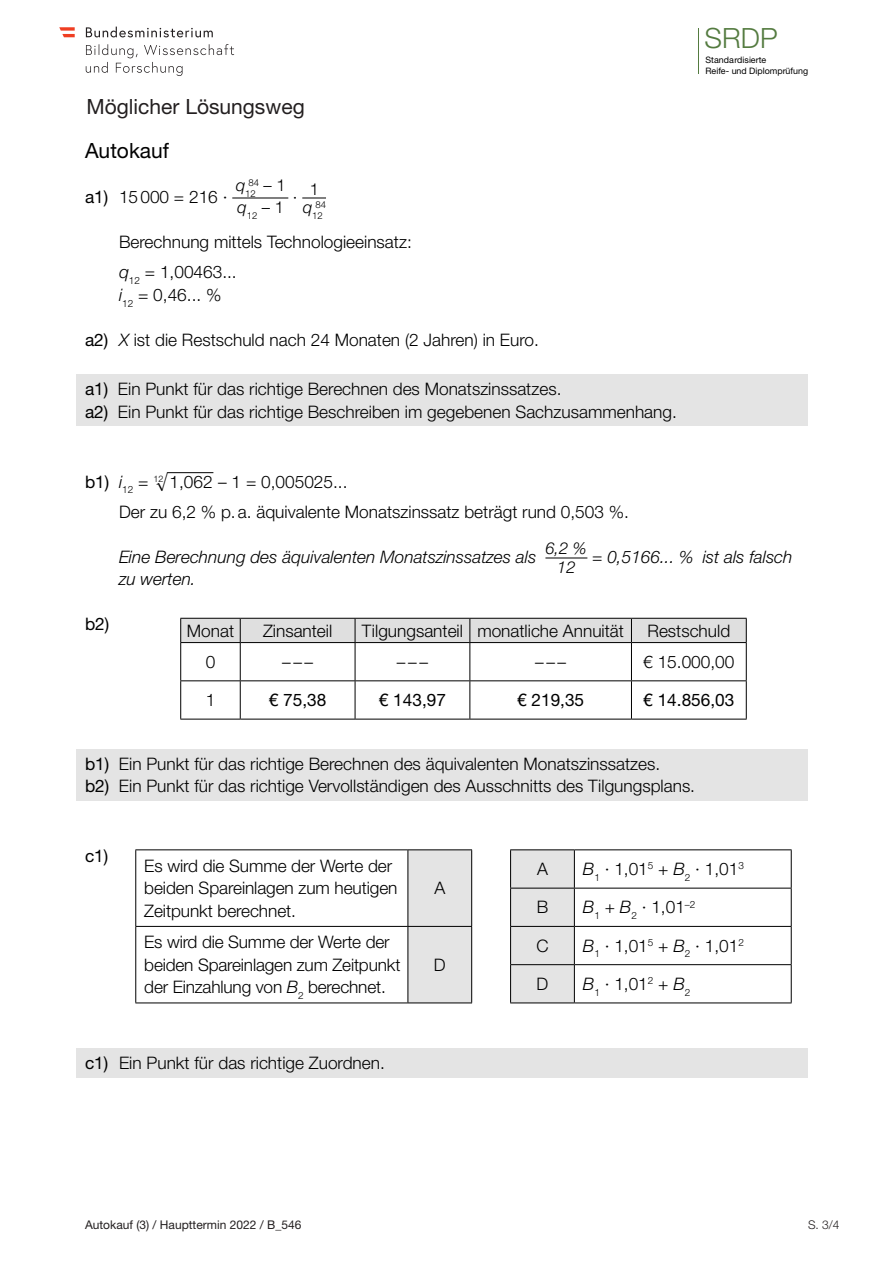
<style>
.page{position:relative;width:893px;height:1263px;background:#fff}
.page>*{position:absolute;margin:0;border:0;box-sizing:border-box;transform-origin:0 0}
.t1{font:300 27.9px "Helvetica Neue LT Std";color:#547b40}
.t2{font:27px "Helvetica Neue LT Pro";color:#000}
.standard_p___VOR{font:21px "Helvetica Neue LT Std";color:#231f20}
.t3{font:21px "Helvetica Neue LT Std";color:#000}
.t4{font:300 17.25px/22.5px "Helvetica Neue LT Std";color:#000}
.t5{font:italic 300 17.25px "Helvetica Neue LT Std";color:#000}
.t6{font:17.25px "Helvetica Neue LT Std";color:#000}
.t7{font:italic 300 16.5px/18.8px "Helvetica Neue LT Std";color:#000;text-align:center}
.t8{font:300 16.5px "Helvetica Neue LT Std";color:#000}
.t9{font:12px "Helvetica Neue LT Std";color:#231f20}
.t10{font:300 12px "Helvetica Neue LT Std";color:#231f20}
.t11{font:300 9.6px "Helvetica Neue LT Std";color:#000}
.t12{font:8.85px/10.6px "Helvetica Neue LT Std";color:#000001}
.s1{font-weight:400}
.s2{font-size:16.5px}
.s3{font-style:italic}
</style>
<div class="page">
<svg style="left:86px;top:44px;width:148px;height:32px"></svg>
<svg style="left:86px;top:27px;width:127px;height:10px"></svg>
<svg style="left:59px;top:27px;width:16px;height:10px"></svg>
<hr style="left:698px;top:28px;width:1px;height:46px;background:#547b40">
<hr style="left:232px;top:198px;width:56px;height:1px;background:#000">
<svg style="left:302px;top:198px;width:24px;height:1px"></svg>
<div style="left:77px;top:374px;width:731px;height:52px;background:#e4e4e4"></div>
<hr style="left:167px;top:472px;width:46px;height:1px;background:#000">
<hr style="left:545px;top:558px;width:42px;height:1px;background:#000">
<div style="left:180px;top:618px;width:567px;height:24px;background:#dfdfdf"></div>
<hr style="left:180px;top:642px;width:60px;height:1px;background:#000">
<hr style="left:180px;top:643px;width:1px;height:37px;background:#000">
<hr style="left:240px;top:642px;width:115px;height:1px;background:#000">
<hr style="left:240px;top:643px;width:1px;height:37px;background:#000">
<hr style="left:355px;top:642px;width:115px;height:1px;background:#000">
<hr style="left:355px;top:643px;width:1px;height:37px;background:#000">
<hr style="left:470px;top:642px;width:161px;height:1px;background:#000">
<hr style="left:469px;top:643px;width:1px;height:37px;background:#000">
<hr style="left:631px;top:642px;width:116px;height:1px;background:#000">
<hr style="left:631px;top:643px;width:1px;height:37px;background:#000">
<hr style="left:746px;top:643px;width:1px;height:37px;background:#000">
<hr style="left:180px;top:680px;width:60px;height:1px;background:#000">
<hr style="left:180px;top:681px;width:1px;height:38px;background:#000">
<hr style="left:240px;top:680px;width:115px;height:1px;background:#000">
<hr style="left:240px;top:681px;width:1px;height:38px;background:#000">
<hr style="left:355px;top:680px;width:115px;height:1px;background:#000">
<hr style="left:355px;top:681px;width:1px;height:38px;background:#000">
<hr style="left:470px;top:680px;width:161px;height:1px;background:#000">
<hr style="left:469px;top:681px;width:1px;height:38px;background:#000">
<hr style="left:631px;top:680px;width:116px;height:1px;background:#000">
<hr style="left:631px;top:681px;width:1px;height:38px;background:#000">
<hr style="left:746px;top:681px;width:1px;height:38px;background:#000">
<hr style="left:180px;top:719px;width:60px;height:1px;background:#000">
<hr style="left:240px;top:719px;width:115px;height:1px;background:#000">
<hr style="left:355px;top:719px;width:115px;height:1px;background:#000">
<hr style="left:470px;top:719px;width:161px;height:1px;background:#000">
<hr style="left:631px;top:719px;width:116px;height:1px;background:#000">
<div style="left:77px;top:749px;width:731px;height:51px;background:#e4e4e4"></div>
<div style="left:409px;top:850px;width:62px;height:152px;background:#e4e4e4"></div>
<hr style="left:135px;top:849px;width:273px;height:1px;background:#000">
<hr style="left:135px;top:850px;width:1px;height:76px;background:#000">
<hr style="left:408px;top:849px;width:64px;height:1px;background:#000">
<hr style="left:408px;top:850px;width:1px;height:76px;background:#000">
<hr style="left:471px;top:850px;width:1px;height:76px;background:#000">
<hr style="left:135px;top:926px;width:273px;height:1px;background:#000">
<hr style="left:135px;top:927px;width:1px;height:75px;background:#000">
<hr style="left:408px;top:926px;width:64px;height:1px;background:#000">
<hr style="left:408px;top:927px;width:1px;height:75px;background:#000">
<hr style="left:471px;top:927px;width:1px;height:75px;background:#000">
<hr style="left:135px;top:1002px;width:273px;height:1px;background:#000">
<hr style="left:408px;top:1002px;width:64px;height:1px;background:#000">
<div style="left:511px;top:850px;width:63px;height:152px;background:#e4e4e4"></div>
<hr style="left:510px;top:850px;width:1px;height:38px;background:#000">
<hr style="left:510px;top:849px;width:64px;height:1px;background:#000">
<hr style="left:574px;top:850px;width:1px;height:38px;background:#000">
<hr style="left:791px;top:850px;width:1px;height:38px;background:#000">
<hr style="left:574px;top:849px;width:218px;height:1px;background:#000">
<hr style="left:510px;top:888px;width:1px;height:38px;background:#000">
<hr style="left:510px;top:888px;width:64px;height:1px;background:#000">
<hr style="left:574px;top:888px;width:1px;height:38px;background:#000">
<hr style="left:791px;top:888px;width:1px;height:38px;background:#000">
<hr style="left:574px;top:888px;width:218px;height:1px;background:#000">
<hr style="left:510px;top:927px;width:1px;height:37px;background:#000">
<hr style="left:510px;top:926px;width:64px;height:1px;background:#000">
<hr style="left:574px;top:927px;width:1px;height:37px;background:#000">
<hr style="left:791px;top:927px;width:1px;height:37px;background:#000">
<hr style="left:574px;top:926px;width:218px;height:1px;background:#000">
<hr style="left:510px;top:965px;width:1px;height:37px;background:#000">
<hr style="left:510px;top:964px;width:64px;height:1px;background:#000">
<hr style="left:574px;top:965px;width:1px;height:37px;background:#000">
<hr style="left:791px;top:965px;width:1px;height:37px;background:#000">
<hr style="left:574px;top:964px;width:218px;height:1px;background:#000">
<hr style="left:510px;top:1002px;width:64px;height:1px;background:#000">
<hr style="left:574px;top:1002px;width:218px;height:1px;background:#000">
<div style="left:77px;top:1048px;width:731px;height:29px;background:#e4e4e4"></div>
<h1 class="t1" style="left:705px;top:21px;width:74px">SRDP</h1>
<p class="t2" style="left:85px;top:78px;width:212px">Aufgabe 7 (Teil B)</p>
<p class="t3" style="left:85px;top:138px;width:86px">Autokauf</p>
<p class="t4" style="left:85px;top:186px;width:144px"><span class="s1">a1)</span> 15000 = 216 ∙</p>
<p class="standard_p___VOR" style="left:87px;top:94px;width:220px">Möglicher Lösungsweg</p>
<p class="t11" style="left:248px;top:176px;width:39px">84 <span class="s2">– 1</span></p>
<p class="t11" style="left:237px;top:209px;width:48px"><sup>q</sup>12 <sup>–</sup> <sup>1</sup></p>
<p class="t11" style="left:236px;top:187px;width:22px"><sup>q</sup>12</p>
<p class="t8" style="left:310px;top:179px;width:11px">1</p>
<p class="t11" style="left:303px;top:209px;width:22px"><sup>q</sup>12</p>
<p class="t8" style="left:293px;top:187px;width:6px">∙</p>
<p class="t11" style="left:315px;top:198px;width:12px">84</p>
<p class="t4" style="left:119px;top:227px;width:294px;line-height:30px">Berechnung mittels Technologieeinsatz: <span class="s3">q</span><sub>12</sub> = 1,00463...</p>
<p class="t4" style="left:119px;top:283px;width:104px"><span class="s3">i</span><sub>12</sub> = 0,46... %</p>
<p class="t4" style="left:85px;top:328px;width:455px"><span class="s1">a2)</span> <span class="s3">X</span> ist die Restschuld nach 24 Monaten (2 Jahren) in Euro.</p>
<p class="t4" style="left:85px;top:377px;width:593px"><span class="s1">a1)</span> Ein Punkt für das richtige Berechnen des Monatszinssatzes.<br><span class="s1">a2)</span> Ein Punkt für das richtige Beschreiben im gegebenen Sachzusammenhang.</p>
<p class="t12" style="left:705px;top:54px;width:104px">Standardisierte<br>Reife- und Diplomprüfung</p>
<p class="t4" style="left:119px;top:466px;width:511px;line-height:30px;text-indent:-34px"><span class="s1">b1)</span> <span class="s3">i</span><sub>12</sub> = <sup>12</sup> 1,062 – 1 = 0,005025...<br>Der zu 6,2 % p.a. äquivalente Monatszinssatz beträgt rund 0,503 %.</p>
<p class="t5" style="left:119px;top:546px;width:419px">Eine Berechnung des äquivalenten Monatszinssatzes als</p>
<p class="t7" style="left:545px;top:539px;width:43px">6,2 %<br>12</p>
<p class="t5" style="left:592px;top:546px;width:202px">= 0,5166... % ist als falsch</p>
<p class="t5" style="left:119px;top:569px;width:78px">zu werten.</p>
<p class="t6" style="left:85px;top:614px;width:26px">b2)</p>
<p class="t4" style="left:187px;top:619px;width:49px">Monat</p>
<p class="t4" style="left:263px;top:619px;width:71px">Zinsanteil</p>
<p class="t4" style="left:362px;top:619px;width:264px">Tilgungsanteil monatliche Annuität</p>
<p class="t4" style="left:647px;top:619px;width:84px">Restschuld</p>
<p class="t4" style="left:206px;top:650px;width:11px">0</p>
<p class="t4" style="left:282px;top:650px;width:33px">–––</p>
<p class="t4" style="left:397px;top:650px;width:33px">–––</p>
<p class="t4" style="left:535px;top:650px;width:33px">–––</p>
<p class="t4" style="left:643px;top:650px;width:93px">€ 15.000,00</p>
<p class="t4" style="left:206px;top:688px;width:11px">1</p>
<p class="t6" style="left:269px;top:690px;width:59px">€ 75,38</p>
<p class="t6" style="left:379px;top:690px;width:69px">€ 143,97</p>
<p class="t6" style="left:517px;top:690px;width:69px">€ 219,35</p>
<p class="t6" style="left:643px;top:690px;width:93px">€ 14.856,03</p>
<p class="t4" style="left:85px;top:752px;width:611px"><span class="s1">b1)</span> Ein Punkt für das richtige Berechnen des äquivalenten Monatszinssatzes.<br><span class="s1">b2)</span> Ein Punkt für das richtige Vervollständigen des Ausschnitts des Tilgungsplans.</p>
<p class="t6" style="left:85px;top:846px;width:25px">c1)</p>
<p class="t4" style="left:144px;top:854px;width:255px">Es wird die Summe der Werte der beiden Spareinlagen zum heutigen<br>Zeitpunkt berechnet.</p>
<p class="t4" style="left:144px;top:930px;width:258px">Es wird die Summe der Werte der beiden Spareinlagen zum Zeitpunkt der Einzahlung von <span class="s3">B</span><sub>2</sub> berechnet.</p>
<p class="t4" style="left:85px;top:1051px;width:301px"><span class="s1">c1)</span> Ein Punkt für das richtige Zuordnen.</p>
<p class="t4" style="left:434px;top:876px;width:12px">A</p>
<p class="t4" style="left:434px;top:953px;width:13px">D</p>
<p class="t4" style="left:537px;top:857px;width:12px">A</p>
<p class="t4" style="left:583px;top:857px;width:163px"><span class="s3">B</span><sub>1</sub> ∙ 1,01<sup>5</sup> + <span class="s3">B</span><sub>2</sub> ∙ 1,01<sup>3</sup></p>
<p class="t4" style="left:537px;top:896px;width:13px">B</p>
<p class="t4" style="left:583px;top:896px;width:114px"><span class="s3">B</span><sub>1</sub> + <span class="s3">B</span><sub>2</sub> ∙ 1,01<sup>–2</sup></p>
<p class="t4" style="left:536px;top:934px;width:14px">C</p>
<p class="t4" style="left:583px;top:934px;width:163px"><span class="s3">B</span><sub>1</sub> ∙ 1,01<sup>5</sup> + <span class="s3">B</span><sub>2</sub> ∙ 1,01<sup>2</sup></p>
<p class="t4" style="left:537px;top:972px;width:13px">D</p>
<p class="t4" style="left:583px;top:972px;width:109px"><span class="s3">B</span><sub>1</sub> ∙ 1,01<sup>2</sup> + <span class="s3">B</span><sub>2</sub></p>
<p class="t9" style="left:85px;top:1217px;width:218px">Autokauf (3) / Haupttermin 2022 / B_546</p>
<p class="t10" style="left:808px;top:1217px;width:33px">S. 3/4</p>
</div>
